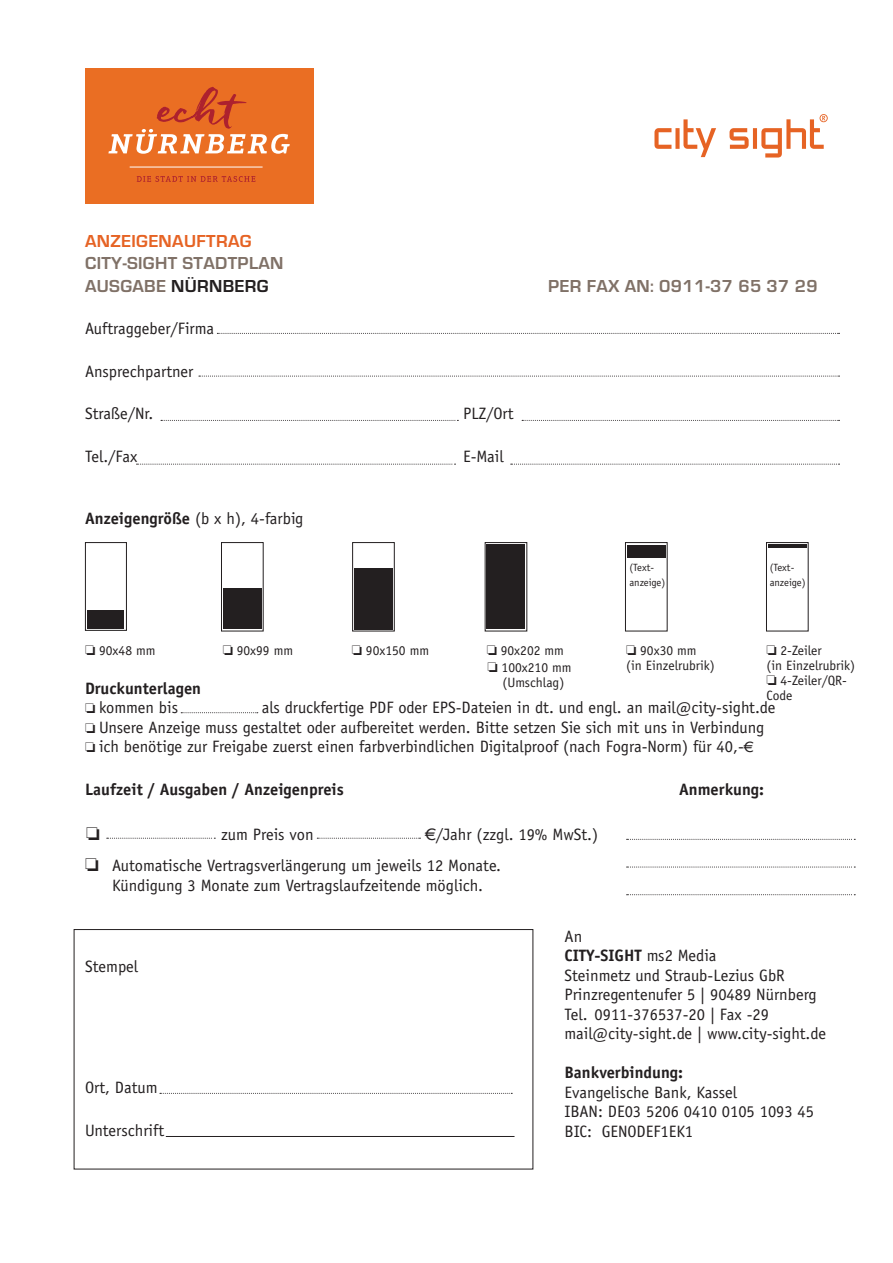
<style>
.page{position:relative;width:893px;height:1263px;background:#fff}
.page>*{position:absolute;margin:0;border:0;box-sizing:border-box;transform-origin:0 0}
.t1{font:700 18px "Eurostile OT";letter-spacing:.02em;color:#807167}
.t2{font:700 18px "Eurostile OT";letter-spacing:.02em;color:#e66324}
.t3{font:700 18px "Eurostile OT";letter-spacing:.02em;color:#231f20}
.t4{font:16.5px/19.5px "Officina Sans";color:#231f20}
.t5{font:700 16.5px/19.5px "Officina Sans";color:#231f20}
.t6{font:13.5px/15px "Officina Sans";color:#231f20}
.t7{font:10.5px/15px "Officina Sans";color:#231f20}
.s1{color:#807167}
.s2{font-weight:700}
.s3{font-weight:400}
.s4{font-family:"Linotype Euro Font Rto S";font-size:13.5px}
.s5{font-family:"Linotype Euro Font Rto S";font-size:15px}
</style>
<div class="page">
<svg style="left:161px;top:420px;width:297px;height:1px"></svg>
<svg style="left:137px;top:464px;width:319px;height:1px"></svg>
<svg style="left:217px;top:333px;width:622px;height:1px"></svg>
<svg style="left:199px;top:376px;width:640px;height:1px"></svg>
<svg style="left:522px;top:420px;width:317px;height:1px"></svg>
<svg style="left:511px;top:464px;width:328px;height:1px"></svg>
<div style="left:85px;top:542px;width:42px;height:89px;border:1px solid #231f20"></div>
<div style="left:88px;top:609px;width:36px;height:19px;background:#231f20"></div>
<div style="left:221px;top:542px;width:43px;height:89px;border:1px solid #231f20"></div>
<div style="left:223px;top:588px;width:38px;height:41px;background:#231f20"></div>
<div style="left:352px;top:542px;width:43px;height:89px;border:1px solid #231f20"></div>
<div style="left:354px;top:568px;width:38px;height:61px;background:#231f20"></div>
<div style="left:485px;top:542px;width:42px;height:89px;border:1px solid #231f20"></div>
<div style="left:487px;top:545px;width:38px;height:84px;background:#231f20"></div>
<svg style="left:181px;top:712px;width:77px;height:1px"></svg>
<div style="left:625px;top:542px;width:42px;height:89px;border:1px solid #231f20"></div>
<div style="left:627px;top:545px;width:38px;height:13px;background:#231f20"></div>
<div style="left:766px;top:542px;width:42px;height:89px;border:1px solid #231f20"></div>
<hr style="left:768px;top:545px;width:38px;height:1px;background:#231f20">
<hr style="left:768px;top:547px;width:38px;height:1px;background:#231f20">
<svg style="left:160px;top:1093px;width:352px;height:1px"></svg>
<hr style="left:166px;top:1136px;width:348px;height:1px;background:#231f20">
<div style="left:74px;top:929px;width:459px;height:240px;border:1px solid #231f20"></div>
<svg style="left:107px;top:838px;width:108px;height:1px"></svg>
<svg style="left:317px;top:838px;width:103px;height:1px"></svg>
<svg style="left:627px;top:839px;width:228px;height:1px"></svg>
<svg style="left:627px;top:866px;width:228px;height:1px"></svg>
<svg style="left:627px;top:894px;width:228px;height:1px"></svg>
<div style="left:85px;top:68px;width:228px;height:136px;background:#ea6e23"></div>
<hr style="left:130px;top:167px;width:133px;height:1px;background:#fff">
<svg style="left:137px;top:176px;width:118px;height:6px"></svg>
<svg style="left:108px;top:87px;width:182px;height:67px"></svg>
<svg style="left:654px;top:114px;width:174px;height:44px"></svg>
<p class="t2" style="left:85px;top:231px;width:168px">ANZEIGENAUFTRAG</p>
<p class="t1" style="left:85px;top:253px;width:121px">CITY-SIGHT Stadtpla</p>
<p class="t1" style="left:270px;top:253px;width:15px">N</p>
<p class="t3" style="left:85px;top:276px;width:185px"><span class="s1">AUSGABE</span> NÜRNBERG</p>
<p class="t1" style="left:548px;top:276px;width:271px">PER FAX AN: 0911-37 65 37 29</p>
<p class="t4" style="left:85px;top:319px;width:131px">Auftraggeber/Firma</p>
<p class="t4" style="left:85px;top:361px;width:110px">Ansprechpartner</p>
<p class="t4" style="left:85px;top:404px;width:70px">Straße/Nr.</p>
<p class="t4" style="left:463px;top:404px;width:52px">PLZ/Ort</p>
<p class="t4" style="left:85px;top:446px;width:54px">Tel./Fax</p>
<p class="t4" style="left:463px;top:446px;width:42px">E-Mail</p>
<p class="t4" style="left:85px;top:508px;width:220px"><span class="s2">Anzeigengröße</span> (b x h), 4-farbig</p>
<p class="t7" style="left:629px;top:560px;width:37px">(Text&shy;anzeige)</p>
<p class="t7" style="left:770px;top:560px;width:37px">(Text&shy;anzeige)</p>
<p class="t6" style="left:766px;top:642px;width:90px">❏ 2-Zeiler<br>(in Einzelrubrik)</p>
<p class="t6" style="left:85px;top:642px;width:72px">❏ 90x48 mm</p>
<p class="t6" style="left:223px;top:642px;width:72px">❏ 90x99 mm</p>
<p class="t6" style="left:352px;top:642px;width:79px">❏ 90x150 mm</p>
<p class="t6" style="left:487px;top:642px;width:79px">❏ 90x202 mm</p>
<p class="t6" style="left:626px;top:642px;width:90px">❏ 90x30 mm (in Einzelrubrik)</p>
<p class="t6" style="left:488px;top:660px;width:86px;text-align:center">❏ 100x210 mm (Umschlag)</p>
<p class="t6" style="left:766px;top:673px;width:82px">❏ 4-Zeiler/QR-<br>Code</p>
<p class="t5" style="left:85px;top:678px;width:118px">Druckunterlagen ❏ <span class="s3">kommen bis</span></p>
<p class="t4" style="left:85px;top:698px;width:692px;text-indent:177px">als druckfertige PDF oder EPS-Dateien in dt. und engl. an mail@city-sight.de ❏ Unsere Anzeige muss gestaltet oder aufbereitet werden. Bitte setzen Sie sich mit uns in Verbindung ❏ ich benötige zur Freigabe zuerst einen farbverbindlichen Digitalproof (nach Fogra-Norm) für 40,-<span class="s4">e</span></p>
<p class="t5" style="left:85px;top:779px;width:260px">Laufzeit / Ausgaben / Anzeigenpreis</p>
<p class="t5" style="left:679px;top:779px;width:86px">Anmerkung:</p>
<p class="t4" style="left:221px;top:824px;width:94px">zum Preis von</p>
<p class="t4" style="left:425px;top:824px;width:175px"><span class="s5">e</span>/Jahr (zzgl. 19% MwSt.)</p>
<p class="t4" style="left:85px;top:856px;width:417px;text-align:center">❏ Automatische Vertragsverlängerung um jeweils 12 Monate.<br>Kündigung 3 Monate zum Vertragslaufzeitende möglich.</p>
<p class="t4" style="left:85px;top:957px;width:55px">Stempel</p>
<p class="t4" style="left:85px;top:1078px;width:74px">Ort, Datum</p>
<p class="t4" style="left:85px;top:1120px;width:81px">Unterschrift</p>
<p class="t4" style="left:564px;top:926px;width:263px">An<br><span class="s2">CITY-SIGHT</span> ms2 Media<br>Steinmetz und Straub-Lezius GbR<br>Prinzregentenufer 5 | 90489 Nürnberg<br>Tel. 0911-376537-20 | Fax -29 mail@city-sight.de | www.city-sight.de</p>
<p class="t5" style="left:564px;top:1062px;width:120px">Bankverbindung:</p>
<p class="t4" style="left:564px;top:1082px;width:251px">Evangelische Bank, Kassel<br>IBAN: DE03 5206 0410 0105 1093 45<br>BIC: GENODEF1EK1</p>
</div>
